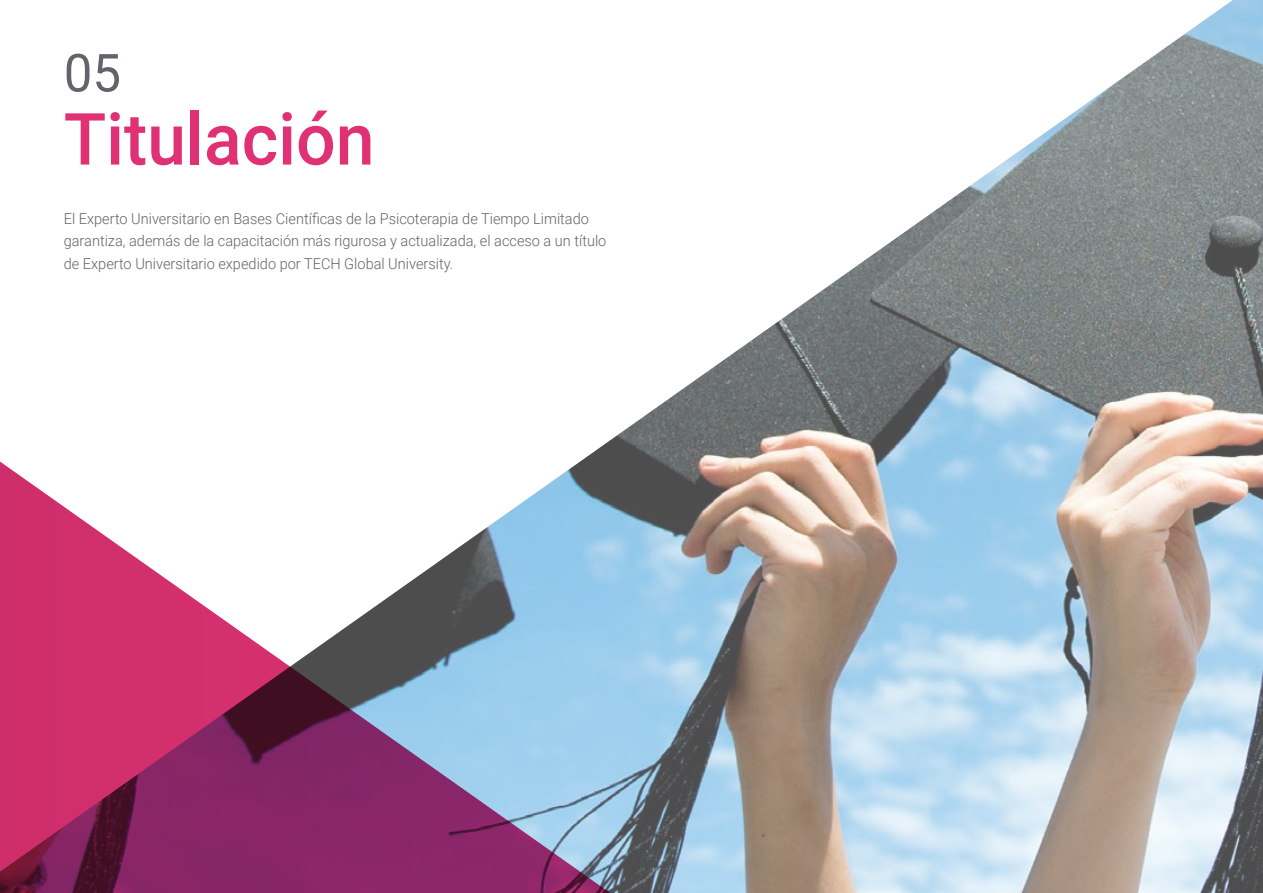
<style>
.page{position:relative;width:1263px;height:893px;background:#fff}
.page>*{position:absolute;margin:0;border:0;box-sizing:border-box;transform-origin:0 0}
.t1{font:500 72px "Roboto";color:#df3174}
.t2{font:52.5px "Roboto";color:#61646a}
.t3{font:300 15px/22.5px "Roboto";color:#61646a}
</style>
<div class="page">
<img style="left:602px;top:0;width:661px;height:893px">
<svg style="left:0;top:446px;width:640px;height:447px"></svg>
<h2 class="t2" style="left:64px;top:36px;width:59px">05</h2>
<h1 class="t1" style="left:64px;top:89px;width:312px">Titulación</h1>
<p class="t3" style="left:64px;top:207px;width:544px">El Experto Universitario en Bases Científicas de la Psicoterapia de Tiempo Limitado garantiza, además de la capacitación más rigurosa y actualizada, el acceso a un título de Experto Universitario expedido por TECH Global University.</p>
</div>
